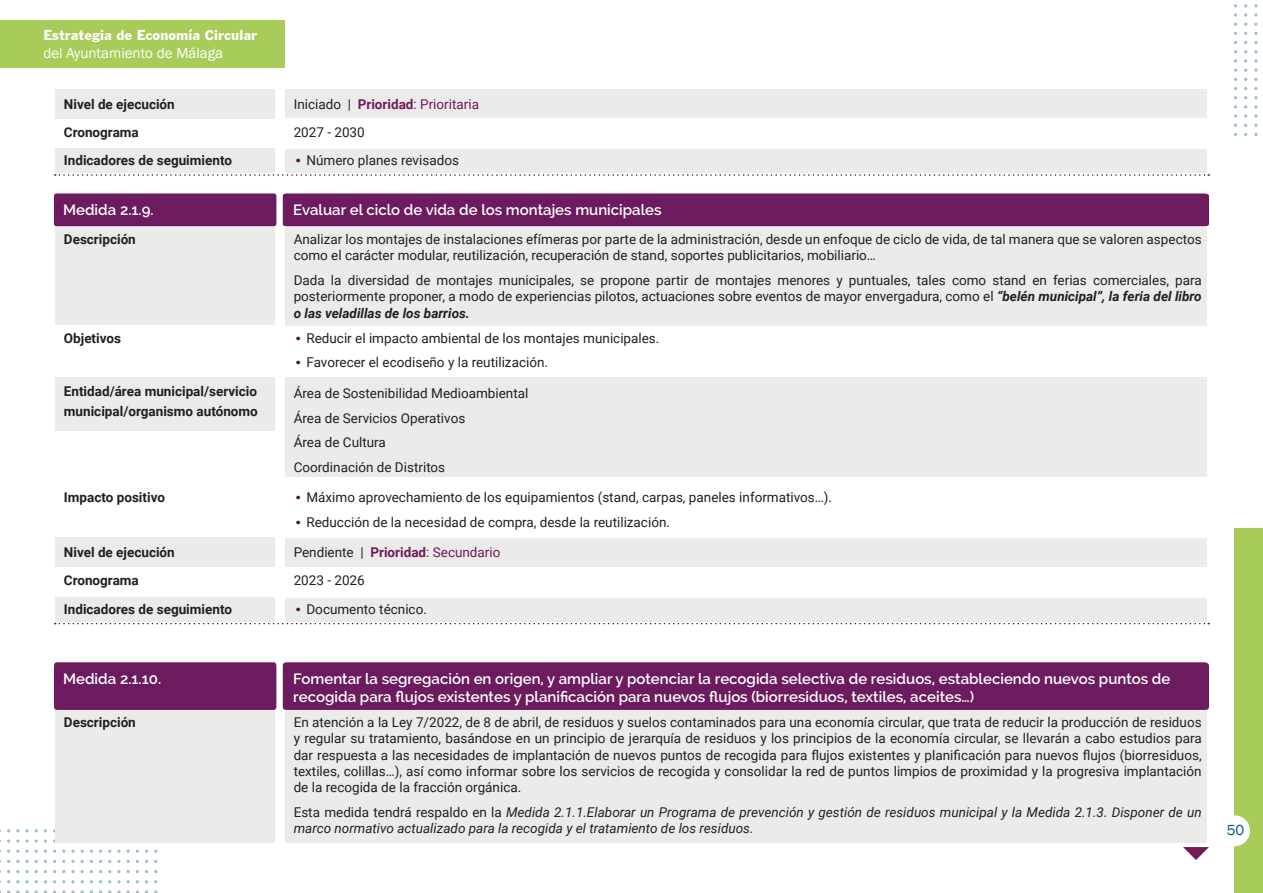
<style>
.page{position:relative;width:1263px;height:893px;background:#fff}
.page>*{position:absolute;margin:0;border:0;box-sizing:border-box;transform-origin:0 0}
.Bloque_de_Texto{font:600 15px/18px "Raleway";color:#fff}
.t1{font:15px "Franklin Gothic";color:#fff}
.t2{font:15px "Franklin Gothic";color:#fff}
.t3{font:15px "Franklin Gothic";color:#00577d}
.Bloque_de_Texto-2{font:13.5px/16.2px "Roboto";color:#231f20;text-align:justify}
.Bloque_de_Texto-3{font:700 13.5px "Roboto";color:#231f20}
.Bloque_de_Texto-4{font:italic 13.5px/16.2px "Roboto";color:#231f20}
.Bloque_de_Texto-5{font:13.5px "Roboto";color:#72195a}
.s1{color:#231f20}
.s2{font-weight:700}
.s3{font-family:"Franklin Gothic";color:#4c1036}
.s4{font-weight:700;font-style:italic}
.s5{font-style:normal}
</style>
<div class="page">
<div style="left:1234px;top:528px;width:29px;height:365px;background:#a9cb5a"></div>
<div style="left:1219px;top:815px;width:31px;height:31px;background:#fff;border-radius:50%"></div>
<svg style="left:1234px;top:13px;width:3px;height:4px"></svg>
<svg style="left:1234px;top:59px;width:3px;height:4px"></svg>
<svg style="left:1234px;top:114px;width:3px;height:4px"></svg>
<svg style="left:117px;top:870px;width:4px;height:3px"></svg>
<svg style="left:117px;top:860px;width:4px;height:3px"></svg>
<svg style="left:7px;top:839px;width:3px;height:4px"></svg>
<svg style="left:44px;top:839px;width:3px;height:4px"></svg>
<svg style="left:71px;top:870px;width:4px;height:3px"></svg>
<svg style="left:71px;top:860px;width:4px;height:3px"></svg>
<svg style="left:25px;top:870px;width:4px;height:3px"></svg>
<svg style="left:25px;top:839px;width:4px;height:4px"></svg>
<svg style="left:25px;top:860px;width:4px;height:3px"></svg>
<div style="left:0;top:20px;width:284px;height:48px;background:#a9cb5a"></div>
<div style="left:285px;top:149px;width:921px;height:24px;background:#ebebea"></div>
<div style="left:285px;top:89px;width:921px;height:29px;background:#ebebea"></div>
<div style="left:55px;top:149px;width:220px;height:24px;background:#ebebea"></div>
<div style="left:55px;top:89px;width:220px;height:29px;background:#ebebea"></div>
<svg style="left:55px;top:174px;width:1151px;height:2px"></svg>
<div style="left:285px;top:226px;width:921px;height:99px;background:#ebebea"></div>
<div style="left:285px;top:378px;width:921px;height:99px;background:#ebebea"></div>
<div style="left:285px;top:598px;width:921px;height:23px;background:#ebebea"></div>
<div style="left:285px;top:538px;width:921px;height:29px;background:#ebebea"></div>
<div style="left:55px;top:225px;width:220px;height:100px;background:#ebebea"></div>
<div style="left:55px;top:377px;width:220px;height:53px;background:#ebebea"></div>
<div style="left:55px;top:597px;width:220px;height:24px;background:#ebebea"></div>
<div style="left:55px;top:538px;width:220px;height:29px;background:#ebebea"></div>
<div style="left:54px;top:193px;width:222px;height:33px;background:#6c1b5f;border-radius:3px"></div>
<div style="left:283px;top:193px;width:926px;height:33px;background:#6c1b5f"></div>
<svg style="left:55px;top:623px;width:1151px;height:1px"></svg>
<div style="left:285px;top:709px;width:921px;height:134px;background:#ebebea"></div>
<div style="left:55px;top:708px;width:220px;height:135px;background:#ebebea"></div>
<div style="left:54px;top:662px;width:222px;height:48px;background:#6c1b5f"></div>
<div style="left:283px;top:662px;width:926px;height:48px;background:#6c1b5f"></div>
<svg style="left:1183px;top:847px;width:26px;height:13px"></svg>
<p class="t1" style="left:43px;top:26px;width:215px">Estrategia de Economía Circular</p>
<p class="t2" style="left:43px;top:44px;width:181px">del Ayuntamiento de Málaga</p>
<p class="Bloque_de_Texto-3" style="left:64px;top:95px;width:112px">Nivel de ejecución</p>
<p class="Bloque_de_Texto-5" style="left:294px;top:95px;width:187px"><span class="s1">Iniciado |</span> <span class="s2">Prioridad</span>: Prioritaria</p>
<p class="Bloque_de_Texto-3" style="left:64px;top:122px;width:76px">Cronograma</p>
<p class="Bloque_de_Texto-2" style="left:294px;top:123px;width:73px">2027 - 2030</p>
<p class="Bloque_de_Texto-3" style="left:64px;top:151px;width:170px">Indicadores de seguimiento</p>
<p class="Bloque_de_Texto-2" style="left:294px;top:152px;width:167px"><span class="s3">•</span> Número planes revisados</p>
<p class="Bloque_de_Texto" style="left:63px;top:201px;width:92px">Medida 2.1.9.</p>
<p class="Bloque_de_Texto" style="left:293px;top:201px;width:370px">Evaluar el ciclo de vida de los montajes municipales</p>
<p class="Bloque_de_Texto-3" style="left:64px;top:230px;width:73px">Descripción</p>
<p class="Bloque_de_Texto-2" style="left:294px;top:231px;width:909px">Analizar los montajes de instalaciones efímeras por parte de la administración, desde un enfoque de ciclo de vida, de tal manera que se valoren aspectos como el carácter modular, reutilización, recuperación de stand, soportes publicitarios, mobiliario…</p>
<p class="Bloque_de_Texto-2" style="left:294px;top:272px;width:909px">Dada la diversidad de montajes municipales, se propone partir de montajes menores y puntuales, tales como stand en ferias comerciales, para posteriormente proponer, a modo de experiencias pilotos, actuaciones sobre eventos de mayor envergadura, como el <span class="s4">“belén municipal”, la feria del libro o las veladillas de los barrios.</span></p>
<p class="Bloque_de_Texto-3" style="left:64px;top:328px;width:59px">Objetivos</p>
<p class="Bloque_de_Texto-2" style="left:294px;top:329px;width:367px"><span class="s3">•</span> Reducir el impacto ambiental de los montajes municipales.</p>
<p class="Bloque_de_Texto-2" style="left:294px;top:354px;width:256px"><span class="s3">•</span> Favorecer el ecodiseño y la reutilización.</p>
<p class="Bloque_de_Texto-3" style="left:64px;top:382px;width:195px">Entidad/área municipal/servicio</p>
<p class="Bloque_de_Texto-3" style="left:64px;top:402px;width:195px">municipal/organismo autónomo</p>
<p class="Bloque_de_Texto-2" style="left:294px;top:384px;width:236px">Área de Sostenibilidad Medioambiental</p>
<p class="Bloque_de_Texto-2" style="left:294px;top:409px;width:173px">Área de Servicios Operativos</p>
<p class="Bloque_de_Texto-2" style="left:294px;top:434px;width:94px">Área de Cultura</p>
<p class="Bloque_de_Texto-2" style="left:294px;top:458px;width:153px">Coordinación de Distritos</p>
<p class="Bloque_de_Texto-3" style="left:64px;top:488px;width:103px">Impacto positivo</p>
<p class="Bloque_de_Texto-2" style="left:294px;top:489px;width:540px"><span class="s3">•</span> Máximo aprovechamiento de los equipamientos (stand, carpas, paneles informativos…).</p>
<p class="Bloque_de_Texto-2" style="left:294px;top:513px;width:378px"><span class="s3">•</span> Reducción de la necesidad de compra, desde la reutilización.</p>
<p class="Bloque_de_Texto-3" style="left:64px;top:543px;width:112px">Nivel de ejecución</p>
<p class="Bloque_de_Texto-5" style="left:294px;top:543px;width:208px"><span class="s1">Pendiente |</span> <span class="s2">Prioridad</span>: Secundario</p>
<p class="Bloque_de_Texto-3" style="left:64px;top:571px;width:76px">Cronograma</p>
<p class="Bloque_de_Texto-2" style="left:294px;top:572px;width:73px">2023 - 2026</p>
<p class="Bloque_de_Texto-3" style="left:64px;top:600px;width:170px">Indicadores de seguimiento</p>
<p class="Bloque_de_Texto-2" style="left:294px;top:601px;width:135px"><span class="s3">•</span> Documento técnico.</p>
<p class="Bloque_de_Texto" style="left:63px;top:670px;width:100px">Medida 2.1.10.</p>
<p class="Bloque_de_Texto" style="left:293px;top:670px;width:878px">Fomentar la segregación en origen, y ampliar y potenciar la recogida selectiva de residuos, estableciendo nuevos puntos de recogida para flujos existentes y planificación para nuevos flujos (biorresiduos, textiles, aceites…)</p>
<p class="Bloque_de_Texto-3" style="left:64px;top:713px;width:73px">Descripción</p>
<p class="Bloque_de_Texto-2" style="left:294px;top:714px;width:909px">En atención a la Ley 7/2022, de 8 de abril, de residuos y suelos contaminados para una economía circular, que trata de reducir la producción de residuos y regular su tratamiento, basándose en un principio de jerarquía de residuos y los principios de la economía circular, se llevarán a cabo estudios para dar respuesta a las necesidades de implantación de nuevos puntos de recogida para flujos existentes y planificación para nuevos flujos (biorresiduos, textiles, colillas…), así como informar sobre los servicios de recogida y consolidar la red de puntos limpios de proximidad y la progresiva implantación de la recogida de la fracción orgánica.</p>
<p class="Bloque_de_Texto-4" style="left:294px;top:803px;width:909px"><span class="s5">Esta medida tendrá respaldo en la</span> Medida 2.1.1.Elaborar un Programa de prevención y gestión de residuos municipal y la Medida 2.1.3. Disponer de un marco normativo actualizado para la recogida y el tratamiento de los residuos.</p>
<p class="t3" style="left:1227px;top:821px;width:19px">50</p>
</div>
